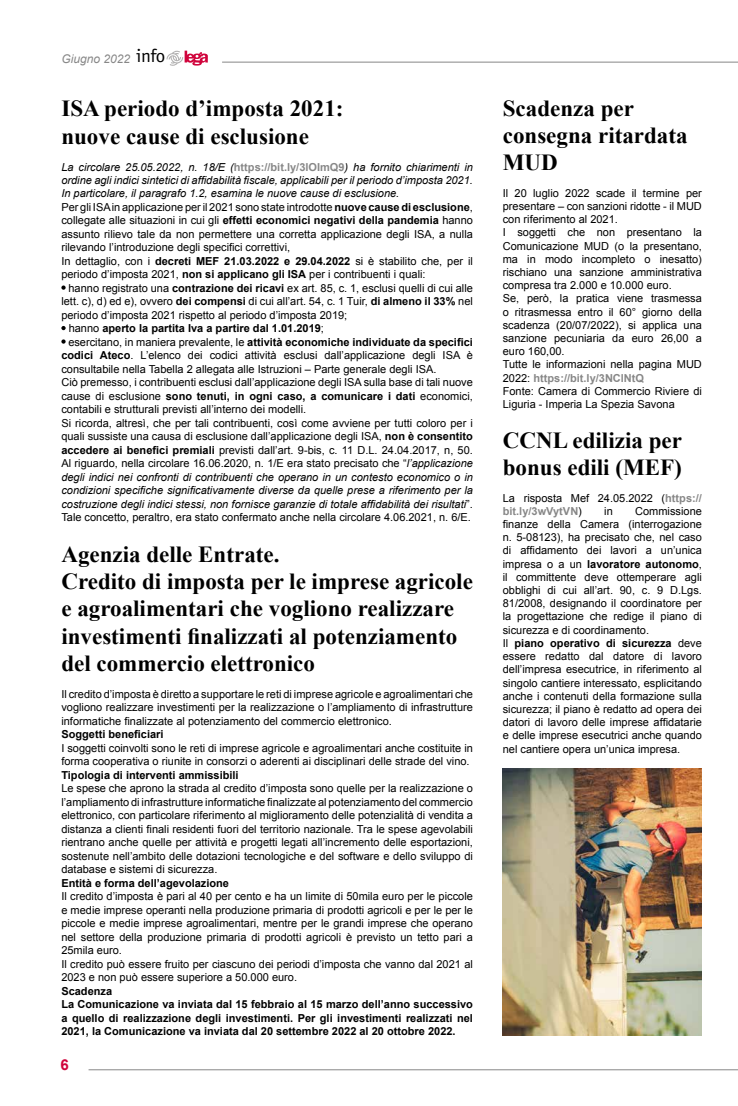
<style>
.page{position:relative;width:738px;height:1106px;background:#fff}
.page>*{position:absolute;margin:0;border:0;box-sizing:border-box;transform-origin:0 0}
.t1{font:700 23px/27.3px "Times New Roman";color:#000}
.t2{font:700 15px "Arial";color:#d0043c}
.t3{font:italic 12px "Arial";color:#878787}
.t4{font:11px/13.2px "Arial";color:#000}
.t5{font:700 11px/13.5px "Arial";color:#000}
.t6{font:italic 11px "Arial";color:#000}
.s1{font-family:"Officina Sans Std";font-style:normal;font-size:18.5px;color:#000}
.s2{font-style:italic}
.s3{font-weight:700;color:#878787}
.s4{font-weight:700}
.s5{font-weight:400}
.s6{font-style:normal}
</style>
<div class="page">
<hr style="left:88px;top:1069px;width:649px;height:1px;background:#878787">
<svg style="left:166px;top:51px;width:42px;height:15px"></svg>
<hr style="left:222px;top:62px;width:515px;height:1px;background:#878787">
<svg style="left:61px;top:285px;width:5px;height:5px"></svg>
<svg style="left:61px;top:326px;width:5px;height:4px"></svg>
<svg style="left:61px;top:339px;width:5px;height:5px"></svg>
<img style="left:502px;top:768px;width:199px;height:267px">
<p class="t3" style="left:61px;top:51px;width:105px">Giugno 2022 <span class="s1">info</span></p>
<h1 class="t1" style="left:61px;top:94px;width:283px">ISA periodo d’imposta 2021: nuove cause di esclusione</h1>
<p class="t4" style="left:61px;top:160px;width:413px;line-height:13.5px"><span class="s2">La circolare 25.05.2022, n. 18/E (</span><span class="s3">https://bit.ly/3lOImQ9</span><span class="s2">) ha fornito chiarimenti in ordine agli indici sintetici di affidabilità fiscale, applicabili per il periodo d’imposta 2021.<br>In particolare, il paragrafo 1.2, esamina le nuove cause di esclusione.<br></span>Per gli ISA in applicazione per il 2021 sono state introdotte <span class="s4">nuove cause di esclusione</span>, collegate alle situazioni in cui gli <span class="s4">effetti economici negativi della pandemia</span> hanno assunto rilievo tale da non permettere una corretta applicazione degli ISA, a nulla rilevando l’introduzione degli specifici correttivi,<br>In dettaglio, con i <span class="s4">decreti MEF 21.03.2022 e 29.04.2022</span> si è stabilito che, per il periodo d’imposta 2021, <span class="s4">non si applicano gli ISA</span> per i contribuenti i quali:</p>
<p class="t4" style="left:68px;top:281px;width:405px">hanno registrato una <span class="s4">contrazione dei ricavi</span> ex art. 85, c. 1, esclusi quelli di cui alle</p>
<p class="t4" style="left:61px;top:295px;width:413px">lett. c), d) ed e), ovvero <span class="s4">dei compensi</span> di cui all’art. 54, c. 1 Tuir, <span class="s4">di almeno il 33%</span> nel</p>
<p class="t4" style="left:61px;top:308px;width:287px">periodo d’imposta 2021 rispetto al periodo d’imposta 2019;</p>
<p class="t5" style="left:69px;top:322px;width:256px"><span class="s5">hanno</span> aperto la partita Iva a partire dal 1.01.2019<span class="s5">;</span></p>
<p class="t5" style="left:68px;top:335px;width:406px"><span class="s5">esercitano, in maniera prevalente, le</span> attività economiche individuate da specifici</p>
<p class="t4" style="left:61px;top:349px;width:413px"><span class="s4">codici Ateco</span>. L’elenco dei codici attività esclusi dall’applicazione degli ISA è</p>
<p class="t4" style="left:61px;top:362px;width:376px">consultabile nella Tabella 2 allegata alle Istruzioni – Parte generale degli ISA.</p>
<p class="t4" style="left:61px;top:376px;width:413px">Ciò premesso, i contribuenti esclusi dall’applicazione degli ISA sulla base di tali nuove</p>
<p class="t5" style="left:61px;top:389px;width:413px"><span class="s5">cause di esclusione</span> sono tenuti, in ogni caso, a comunicare i dati <span class="s5">economici,</span></p>
<p class="t4" style="left:61px;top:403px;width:246px">contabili e strutturali previsti all’interno dei modelli.</p>
<p class="t4" style="left:61px;top:416px;width:413px">Si ricorda, altresì, che per tali contribuenti, così come avviene per tutti coloro per i</p>
<p class="t4" style="left:61px;top:430px;width:413px">quali sussiste una causa di esclusione dall’applicazione degli ISA, <span class="s4">non è consentito</span></p>
<p class="t4" style="left:61px;top:443px;width:413px"><span class="s4">accedere ai benefici premiali</span> previsti dall’art. 9-bis, c. 11 D.L. 24.04.2017, n, 50.</p>
<p class="t4" style="left:61px;top:457px;width:413px">Al riguardo, nella circolare 16.06.2020, n. 1/E era stato precisato che “<span class="s2">l’applicazione</span></p>
<p class="t6" style="left:61px;top:469px;width:412px">degli indici nei confronti di contribuenti che operano in un contesto economico o in</p>
<p class="t6" style="left:61px;top:483px;width:413px">condizioni specifiche significativamente diverse da quelle prese a riferimento per la</p>
<p class="t6" style="left:61px;top:496px;width:413px">costruzione degli indici stessi, non fornisce garanzie di totale affidabilità dei risultati<span class="s6">”.</span></p>
<p class="t4" style="left:61px;top:510px;width:411px">Tale concetto, peraltro, era stato confermato anche nella circolare 4.06.2021, n. 6/E.</p>
<h1 class="t1" style="left:61px;top:540px;width:413px">Agenzia delle Entrate.<br>Credito di imposta per le imprese agricole e agroalimentari che vogliono realizzare investimenti finalizzati al potenziamento del commercio elettronico</h1>
<p class="t4" style="left:61px;top:687px;width:413px;line-height:13.5px;text-align:justify">Il credito d’imposta è diretto a supportare le reti di imprese agricole e agroalimentari che vogliono realizzare investimenti per la realizzazione o l’ampliamento di infrastrutture informatiche finalizzate al potenziamento del commercio elettronico.</p>
<p class="t5" style="left:61px;top:728px;width:104px">Soggetti beneficiari</p>
<p class="t4" style="left:61px;top:741px;width:413px;line-height:13.5px">I soggetti coinvolti sono le reti di imprese agricole e agroalimentari anche costituite in forma cooperativa o riunite in consorzi o aderenti ai disciplinari delle strade del vino.</p>
<p class="t5" style="left:61px;top:768px;width:179px">Tipologia di interventi ammissibili</p>
<p class="t4" style="left:61px;top:782px;width:413px;line-height:13.5px;text-align:justify">Le spese che aprono la strada al credito d’imposta sono quelle per la realizzazione o l’ampliamento di infrastrutture informatiche finalizzate al potenziamento del commercio elettronico, con particolare riferimento al miglioramento delle potenzialità di vendita a distanza a clienti finali residenti fuori del territorio nazionale. Tra le spese agevolabili rientrano anche quelle per attività e progetti legati all’incremento delle esportazioni, sostenute nell’ambito delle dotazioni tecnologiche e del software e dello sviluppo di database e sistemi di sicurezza.</p>
<p class="t5" style="left:61px;top:876px;width:169px">Entità e forma dell’agevolazione</p>
<p class="t4" style="left:61px;top:889px;width:413px;line-height:13.5px">Il credito d’imposta è pari al 40 per cento e ha un limite di 50mila euro per le piccole e medie imprese operanti nella produzione primaria di prodotti agricoli e per le per le piccole e medie imprese agroalimentari, mentre per le grandi imprese che operano nel settore della produzione primaria di prodotti agricoli è previsto un tetto pari a 25mila euro.<br>Il credito può essere fruito per ciascuno dei periodi d’imposta che vanno dal 2021 al 2023 e non può essere superiore a 50.000 euro.</p>
<p class="t5" style="left:61px;top:984px;width:413px">Scadenza<br>La Comunicazione va inviata dal 15 febbraio al 15 marzo dell’anno successivo a quello di realizzazione degli investimenti. Per gli investimenti realizzati nel 2021, la Comunicazione va inviata dal 20 settembre 2022 al 20 ottobre 2022.</p>
<h2 class="t2" style="left:60px;top:1054px;width:10px">6</h2>
<h1 class="t1" style="left:502px;top:94px;width:186px;line-height:27px">Scadenza per consegna ritardata<br>MUD</h1>
<p class="t4" style="left:502px;top:186px;width:200px">Il 20 luglio 2022 scade il termine per presentare – con sanzioni ridotte - il MUD con riferimento al 2021.<br>I soggetti che non presentano la Comunicazione MUD (o la presentano, ma in modo incompleto o inesatto) rischiano una sanzione amministrativa compresa tra 2.000 e 10.000 euro.<br>Se, però, la pratica viene trasmessa o ritrasmessa entro il 60° giorno della scadenza (20/07/2022), si applica una sanzione pecuniaria da euro 26,00 a euro 160,00.<br>Tutte le informazioni nella pagina MUD 2022: <span class="s3">https://bit.ly/3NClNtQ<br></span>Fonte: Camera di Commercio Riviere di Liguria - Imperia La Spezia Savona</p>
<h1 class="t1" style="left:502px;top:426px;width:180px;line-height:27px">CCNL edilizia per bonus edili (MEF)</h1>
<p class="t4" style="left:502px;top:491px;width:200px">La risposta Mef 24.05.2022 (<span class="s3">https:// bit.ly/3wVytVN</span>)</p>
<p class="t4" style="left:502px;top:504px;width:200px;text-indent:132px">Commissione finanze della Camera (interrogazione n. 5-08123), ha precisato che, nel caso di affidamento dei lavori a un’unica impresa o a un <span class="s4">lavoratore autonomo</span>, il committente deve ottemperare agli obblighi di cui all’art. 90, c. 9 D.Lgs.<br>81/2008, designando il coordinatore per la progettazione che redige il piano di sicurezza e di coordinamento.<br>Il <span class="s4">piano operativo di sicurezza</span> deve essere redatto dal datore di lavoro dell’impresa esecutrice, in riferimento al singolo cantiere interessato, esplicitando anche i contenuti della formazione sulla sicurezza; il piano è redatto ad opera dei datori di lavoro delle imprese affidatarie e delle imprese esecutrici anche quando nel cantiere opera un’unica impresa.</p>
<p class="t4" style="left:603px;top:504px;width:10px">in</p>
</div>
